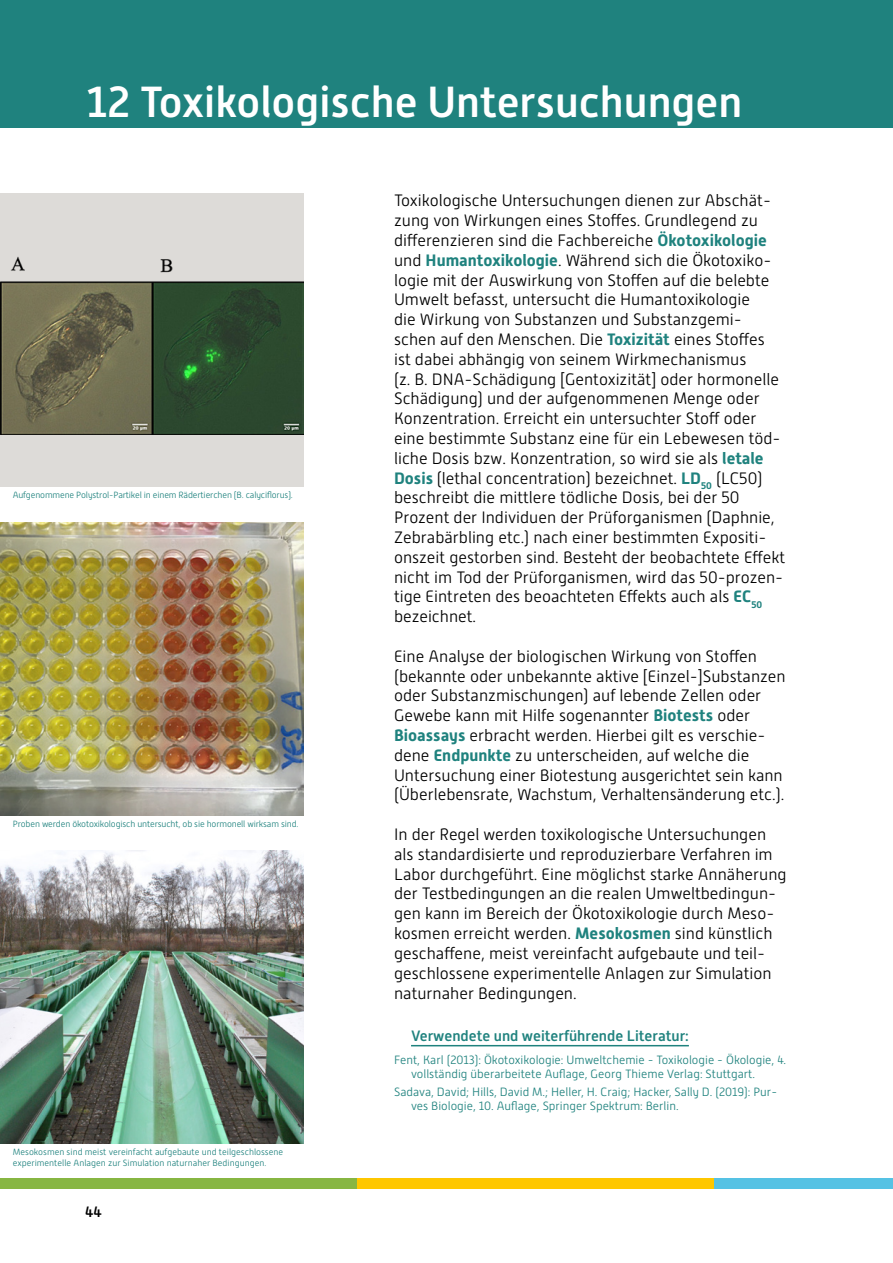
<style>
.page{position:relative;width:893px;height:1263px;background:#fff}
.page>*{position:absolute;margin:0;border:0;box-sizing:border-box;transform-origin:0 0}
.t1{font:500 43.5px "Alwyn New";color:#fff}
.t2{font:300 16.5px/19.8px "Alwyn New";color:#000}
.t3{font:500 15px "Alwyn New";color:#1f827e}
.t4{font:500 15px "Alwyn New";color:#000}
.t5{font:300 12px/14.4px "Alwyn New";color:#1f827e}
.t6{font:300 9px/10.8px "Alwyn New";letter-spacing:-.015em;color:#1f827e}
.s1{font-weight:700;color:#1f827e}
</style>
<div class="page">
<div style="left:0;top:0;width:893px;height:128px;background:#1f827e"></div>
<img style="left:0;top:851px;width:304px;height:293px">
<img style="left:0;top:522px;width:304px;height:293px">
<div style="left:0;top:1178px;width:357px;height:10px;background:#87b642"></div>
<div style="left:357px;top:1178px;width:357px;height:10px;background:#fec700"></div>
<div style="left:714px;top:1178px;width:179px;height:10px;background:#55c2e4"></div>
<div style="left:0;top:194px;width:304px;height:293px;background:#dddbd8"></div>
<img style="left:0;top:256px;width:303px;height:178px">
<hr style="left:411px;top:1045px;width:278px;height:1px;background:#1f827e">
<h1 class="t1" style="left:86px;top:77px;width:657px">12 Toxikologische Untersuchungen</h1>
<p class="t6" style="left:13px;top:490px;width:282px">Aufgenommene Polystrol-Partikel in einem Rädertierchen (B. calyciflorus).</p>
<p class="t6" style="left:13px;top:818px;width:287px">Proben werden ökotoxikologisch untersucht, ob sie hormonell wirksam sind.</p>
<p class="t6" style="left:13px;top:1146px;width:272px">Mesokosmen sind meist vereinfacht aufgebaute und teilgeschlossene experimentelle Anlagen zur Simulation naturnaher Bedingungen.</p>
<p class="t4" style="left:85px;top:1203px;width:18px">44</p>
<p class="t2" style="left:394px;top:191px;width:393px">Toxikologische Untersuchungen dienen zur Abschät&shy;zung von Wirkungen eines Stoffes. Grundlegend zu differenzieren sind die Fachbereiche <span class="s1">Ökotoxikologie </span>und <span class="s1">Humantoxikologie</span>. Während sich die Ökotoxiko&shy;logie mit der Auswirkung von Stoffen auf die belebte Umwelt befasst, untersucht die Humantoxikologie<br>die Wirkung von Substanzen und Substanzgemi&shy;schen auf den Menschen. Die <span class="s1">Toxizität</span> eines Stoffes ist dabei abhängig von seinem Wirkmechanismus<br>(z. B. DNA-Schädigung [Gentoxizität] oder hormonelle Schädigung) und der aufgenommenen Menge oder Konzentration. Erreicht ein untersuchter Stoff oder eine bestimmte Substanz eine für ein Lebewesen töd&shy;liche Dosis bzw. Konzentration, so wird sie als <span class="s1">letale Dosis</span> (lethal concentration) bezeichnet. <span class="s1">LD</span><sub>50</sub> (LC50) beschreibt die mittlere tödliche Dosis, bei der 50<br>Prozent der Individuen der Prüforganismen (Daphnie, Zebrabärbling etc.) nach einer bestimmten Expositi&shy;onszeit gestorben sind. Besteht der beobachtete Effekt nicht im Tod der Prüforganismen, wird das 50-prozen&shy;tige Eintreten des beoachteten Effekts auch als <span class="s1">EC</span><sub>50 </sub>bezeichnet.</p>
<p class="t2" style="left:394px;top:646px;width:393px">Eine Analyse der biologischen Wirkung von Stoffen (bekannte oder unbekannte aktive [Einzel-]Substanzen oder Substanzmischungen) auf lebende Zellen oder Gewebe kann mit Hilfe sogenannter <span class="s1">Biotests</span> oder <span class="s1">Bioassays</span> erbracht werden. Hierbei gilt es verschie&shy;dene <span class="s1">Endpunkte</span> zu unterscheiden, auf welche die Untersuchung einer Biotestung ausgerichtet sein kann (Überlebensrate, Wachstum, Verhaltensänderung etc.).</p>
<p class="t2" style="left:394px;top:824px;width:394px">In der Regel werden toxikologische Untersuchungen als standardisierte und reproduzierbare Verfahren im Labor durchgeführt. Eine möglichst starke Annäherung der Testbedingungen an die realen Umweltbedingun&shy;gen kann im Bereich der Ökotoxikologie durch Meso&shy;kosmen erreicht werden. <span class="s1">Mesokosmen</span> sind künstlich geschaffene, meist vereinfacht aufgebaute und teil&shy;geschlossene experimentelle Anlagen zur Simulation naturnaher Bedingungen.</p>
<p class="t3" style="left:411px;top:1027px;width:279px">Verwendete und weiterführende Literatur:</p>
<p class="t5" style="left:411px;top:1052px;width:377px;text-indent:-17px">Fent, Karl (2013): Ökotoxikologie: Umweltchemie - Toxikologie - Ökologie, 4. vollständig überarbeitete Auflage, Georg Thieme Verlag: Stuttgart.</p>
<p class="t5" style="left:411px;top:1084px;width:368px;text-indent:-17px">Sadava, David; Hills, David M.; Heller, H. Craig; Hacker, Sally D. (2019): Pur&shy;ves Biologie, 10. Auflage, Springer Spektrum: Berlin.</p>
</div>
